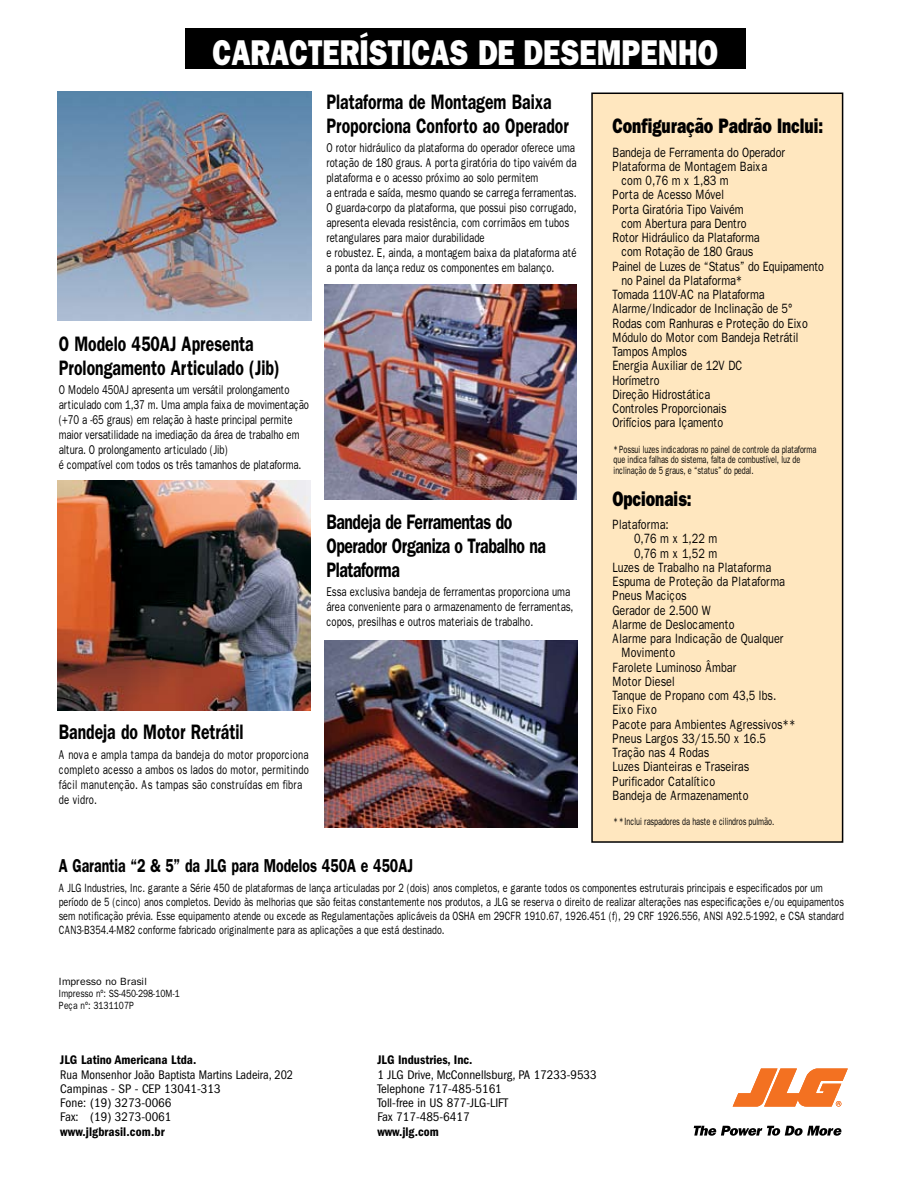
<style>
.page{position:relative;width:915px;height:1191px;background:#fff}
.page>*{position:absolute;margin:0;border:0;box-sizing:border-box;transform-origin:0 0}
.t1{font:800 36px "Franklin Gothic";color:#fff;scale:.8 1}
.t2{font:600 21px/24px "Franklin Gothic";color:#000;scale:.75 1}
.t3{font:600 21px/24px "Franklin Gothic";letter-spacing:-.025em;color:#000;scale:.75 1}
.t4{font:800 21px "Franklin Gothic";color:#000;scale:.75 1}
.t5{font:600 18.75px "Franklin Gothic";color:#000;scale:.75 1}
.t6{font:13.5px "Franklin Gothic";letter-spacing:-.01em;color:#000;scale:.8 1}
.t7{font:condensed 12.9px/14.2px "Franklin Gothic";color:#000;scale:.95 1}
.t8{font:condensed 12.9px/14.2px "Franklin Gothic";color:#000}
.t9{font:600 condensed 12.9px "Franklin Gothic";color:#000}
.t10{font:12.75px/15px "Franklin Gothic";color:#000;scale:.75 1}
.t11{font:12px/14.2px "Franklin Gothic";color:#000;scale:.75 1}
.t12{font:10.5px/10.5px "Franklin Gothic";letter-spacing:-.01em;color:#000;scale:.7 1}
.t13{font:10.5px/12px "Franklin Gothic";letter-spacing:-.01em;color:#000}
</style>
<div class="page">
<div style="left:185px;top:28px;width:560px;height:41px;background:#000"></div>
<img style="left:57px;top:91px;width:254px;height:230px">
<img style="left:325px;top:640px;width:252px;height:187px">
<img style="left:57px;top:481px;width:253px;height:229px">
<img style="left:325px;top:285px;width:251px;height:215px">
<div style="left:591px;top:92px;width:252px;height:751px;background:#ffe7bf"></div>
<svg style="left:733px;top:1068px;width:114px;height:38px"></svg>
<svg style="left:693px;top:1125px;width:148px;height:10px"></svg>
<h1 class="t1" style="left:212px;top:32px;width:631px">CARACTERÍSTICAS DE DESEMPENHO</h1>
<h2 class="t2" style="left:326px;top:90px;width:324px">Plataforma de Montagem Baixa<br>Proporciona Conforto ao Operador</h2>
<p class="t10" style="left:326px;top:140px;width:335px">O rotor hidráulico da plataforma do operador oferece uma rotação de 180 graus. A porta giratória do tipo vaivém da plataforma e o acesso próximo ao solo permitem<br>a entrada e saída, mesmo quando se carrega ferramentas.<br>O guarda-corpo da plataforma, que possui piso corrugado, apresenta elevada resistência, com corrimãos em tubos retangulares para maior durabilidade<br>e robustez. E, ainda, a montagem baixa da plataforma até a ponta da lança reduz os componentes em balanço.</p>
<h2 class="t2" style="left:59px;top:332px;width:296px">O Modelo 450AJ Apresenta<br>Prolongamento Articulado (Jib)</h2>
<p class="t10" style="left:59px;top:383px;width:335px">O Modelo 450AJ apresenta um versátil prolongamento articulado com 1,37 m. Uma ampla faixa de movimentação (+70 a -65 graus) em relação à haste principal permite maior versatilidade na imediação da área de trabalho em altura. O prolongamento articulado (Jib)<br>é compatível com todos os três tamanhos de plataforma.</p>
<h2 class="t3" style="left:326px;top:510px;width:294px">Bandeja de Ferramentas do<br>Operador Organiza o Trabalho na<br>Plataforma</h2>
<p class="t10" style="left:326px;top:584px;width:331px">Essa exclusiva bandeja de ferramentas proporciona uma área conveniente para o armazenamento de ferramentas, copos, presilhas e outros materiais de trabalho.</p>
<h2 class="t2" style="left:59px;top:720px;width:248px">Bandeja do Motor Retrátil</h2>
<p class="t10" style="left:59px;top:747px;width:335px">A nova e ampla tampa da bandeja do motor proporciona completo acesso a ambos os lados do motor, permitindo fácil manutenção. As tampas são construídas em fibra de vidro.</p>
<h2 class="t4" style="left:612px;top:114px;width:282px">Configuração Padrão Inclui:</h2>
<p class="t6" style="left:612px;top:144px;width:217px">Bandeja de Ferramenta do Operador</p>
<p class="t6" style="left:612px;top:158px;width:195px">Plataforma de Montagem Baixa</p>
<p class="t6" style="left:621px;top:173px;width:136px">com 0,76 m x 1,83 m</p>
<p class="t6" style="left:612px;top:187px;width:141px">Porta de Acesso Móvel</p>
<p class="t6" style="left:612px;top:201px;width:165px">Porta Giratória Tipo Vaivém</p>
<p class="t6" style="left:621px;top:215px;width:158px">com Abertura para Dentro</p>
<p class="t6" style="left:612px;top:230px;width:186px">Rotor Hidráulico da Plataforma</p>
<p class="t6" style="left:621px;top:244px;width:166px">com Rotação de 180 Graus</p>
<p class="t6" style="left:612px;top:258px;width:266px">Painel de Luzes de “Status” do Equipamento</p>
<p class="t6" style="left:621px;top:272px;width:153px">no Painel da Plataforma*</p>
<p class="t6" style="left:612px;top:287px;width:192px">Tomada 110V-AC na Plataforma</p>
<p class="t6" style="left:612px;top:301px;width:226px">Alarme/Indicador de Inclinação de 5°</p>
<p class="t6" style="left:612px;top:315px;width:246px">Rodas com Ranhuras e Proteção do Eixo</p>
<p class="t6" style="left:612px;top:329px;width:234px">Módulo do Motor com Bandeja Retrátil</p>
<p class="t6" style="left:612px;top:344px;width:95px">Tampos Amplos</p>
<p class="t6" style="left:612px;top:358px;width:164px">Energia Auxiliar de 12V DC</p>
<p class="t6" style="left:612px;top:372px;width:60px">Horímetro</p>
<p class="t6" style="left:612px;top:386px;width:124px">Direção Hidrostática</p>
<p class="t6" style="left:612px;top:401px;width:144px">Controles Proporcionais</p>
<p class="t6" style="left:612px;top:415px;width:140px">Orifícios para Içamento</p>
<p class="t12" style="left:613px;top:444px;width:291px">*Possui luzes indicadoras no painel de controle da plataforma que indica falhas do sistema, falta de combustível, luz de inclinação de 5 graus, e “status” do pedal.</p>
<h2 class="t4" style="left:612px;top:486px;width:107px">Opcionais:</h2>
<p class="t6" style="left:612px;top:516px;width:72px">Plataforma:</p>
<p class="t6" style="left:633px;top:531px;width:105px">0,76 m x 1,22 m</p>
<p class="t6" style="left:633px;top:545px;width:105px">0,76 m x 1,52 m</p>
<p class="t6" style="left:612px;top:559px;width:200px">Luzes de Trabalho na Plataforma</p>
<p class="t6" style="left:612px;top:573px;width:217px">Espuma de Proteção da Plataforma</p>
<p class="t6" style="left:612px;top:588px;width:94px">Pneus Maciços</p>
<p class="t6" style="left:612px;top:602px;width:125px">Gerador de 2.500 W</p>
<p class="t6" style="left:612px;top:616px;width:154px">Alarme de Deslocamento</p>
<p class="t6" style="left:612px;top:630px;width:215px">Alarme para Indicação de Qualquer</p>
<p class="t6" style="left:621px;top:645px;width:69px">Movimento</p>
<p class="t6" style="left:612px;top:659px;width:156px">Farolete Luminoso Âmbar</p>
<p class="t6" style="left:612px;top:673px;width:79px">Motor Diesel</p>
<p class="t6" style="left:612px;top:687px;width:206px">Tanque de Propano com 43,5 lbs.</p>
<p class="t6" style="left:612px;top:702px;width:57px">Eixo Fixo</p>
<p class="t6" style="left:612px;top:716px;width:230px">Pacote para Ambientes Agressivos**</p>
<p class="t6" style="left:612px;top:730px;width:193px">Pneus Largos 33/15.50 x 16.5</p>
<p class="t6" style="left:612px;top:744px;width:122px">Tração nas 4 Rodas</p>
<p class="t6" style="left:612px;top:759px;width:172px">Luzes Dianteiras e Traseiras</p>
<p class="t6" style="left:612px;top:773px;width:130px">Purificador Catalítico</p>
<p class="t6" style="left:612px;top:787px;width:171px">Bandeja de Armazenamento</p>
<p class="t12" style="left:613px;top:816px;width:231px">**Inclui raspadores da haste e cilindros pulmão.</p>
<h3 class="t5" style="left:59px;top:854px;width:473px">A Garantia “2 &amp; 5” da JLG para Modelos 450A e 450AJ</h3>
<p class="t11" style="left:59px;top:880px;width:1048px">A JLG Industries, Inc. garante a Série 450 de plataformas de lança articuladas por 2 (dois) anos completos, e garante todos os componentes estruturais principais e especificados por um período de 5 (cinco) anos completos. Devido às melhorias que são feitas constantemente nos produtos, a JLG se reserva o direito de realizar alterações nas especificações e/ou equipamentos sem notificação prévia. Esse equipamento atende ou excede as Regulamentações aplicáveis da OSHA em 29CFR 1910.67, 1926.451 (f), 29 CRF 1926.556, ANSI A92.5-1992, e CSA standard CAN3-B354.4-M82 conforme fabricado originalmente para as aplicações a que está destinado.</p>
<p class="t13" style="left:59px;top:975px;width:122px">Impresso no Brasil<br>Impresso nº: SS-450-298-10M-1<br>Peça nº: 3131107P</p>
<p class="t9" style="left:60px;top:1052px;width:137px">JLG Latino Americana Ltda.</p>
<p class="t7" style="left:60px;top:1067px;width:246px">Rua Monsenhor João Baptista Martins Ladeira, 202<br>Campinas - SP - CEP 13041-313<br>Fone: (19) 3273-0066<br>Fax: (19) 3273-0061</p>
<p class="t9" style="left:60px;top:1124px;width:106px">www.jlgbrasil.com.br</p>
<p class="t9" style="left:377px;top:1052px;width:97px">JLG Industries, Inc.</p>
<p class="t8" style="left:377px;top:1067px;width:221px">1 JLG Drive, McConnellsburg, PA 17233-9533<br>Telephone 717-485-5161<br>Toll-free in US 877-JLG-LIFT<br>Fax 717-485-6417</p>
<p class="t9" style="left:377px;top:1124px;width:63px">www.jlg.com</p>
</div>
